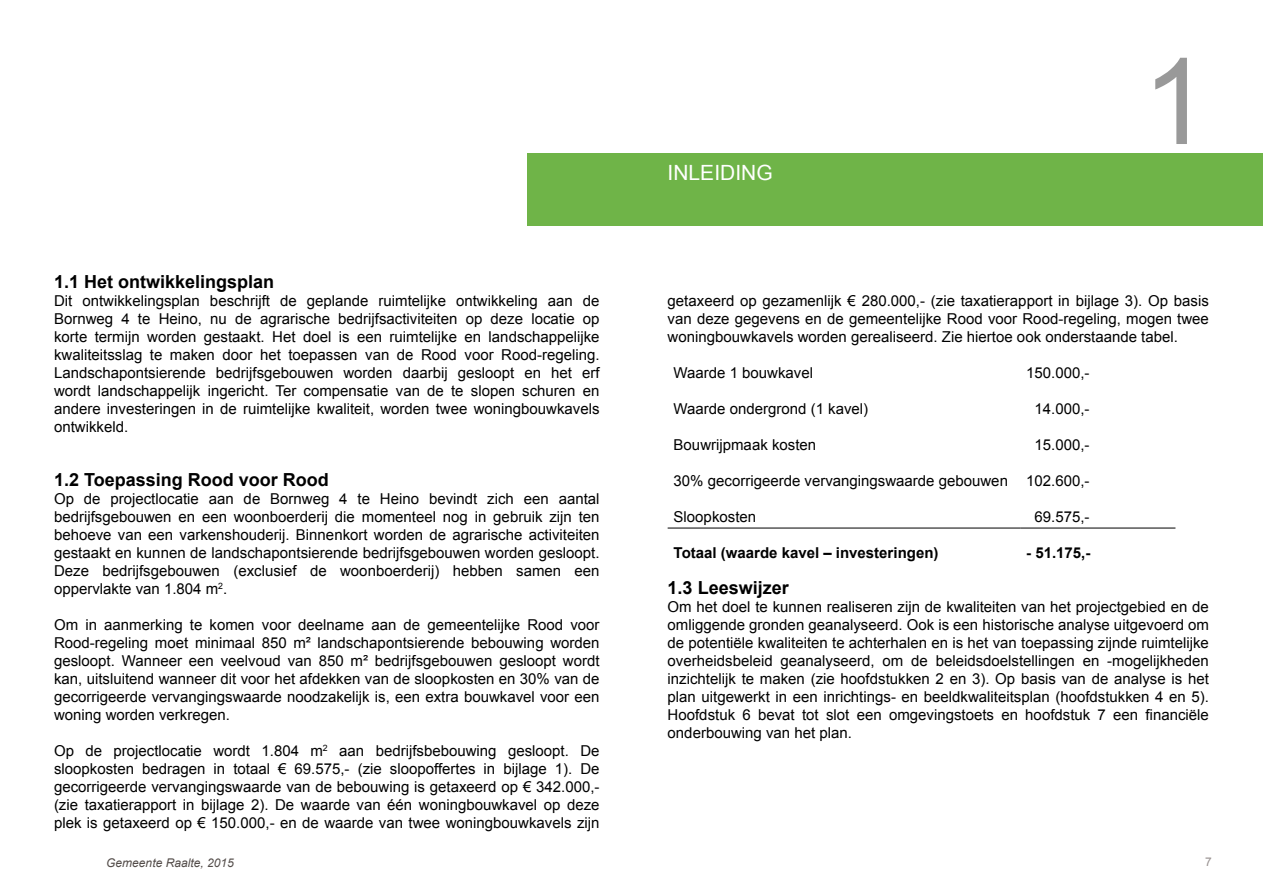
<style>
.page{position:relative;width:1263px;height:893px;background:#fff}
.page>*{position:absolute;margin:0;border:0;box-sizing:border-box;transform-origin:0 0}
.t1{font:120px "Arial";color:#999}
.t2{font:21px "Arial";color:#fff}
.t3{font:700 18px "Arial";color:#000}
.t4{font:15px/18px "Arial";color:#000;text-align:justify}
.t5{font:700 15px "Arial";color:#000}
.t6{font:italic 12px "Arial";color:#524b48}
.t7{font:12px "Arial";color:#989190}
</style>
<div class="page">
<div style="left:527px;top:153px;width:736px;height:73px;background:#6fb448"></div>
<hr style="left:668px;top:528px;width:352px;height:1px;background:#000">
<hr style="left:1020px;top:528px;width:155px;height:1px;background:#000">
<p class="t3" style="left:54px;top:270px;width:222px">1.1 Het ontwikkelingsplan</p>
<p class="t4" style="left:54px;top:292px;width:547px">Dit ontwikkelingsplan beschrijft de geplande ruimtelijke ontwikkeling aan de Bornweg 4 te Heino, nu de agrarische bedrijfsactiviteiten op deze locatie op korte termijn worden gestaakt. Het doel is een ruimtelijke en landschappelijke kwaliteitsslag te maken door het toepassen van de Rood voor Rood-regeling.<br>Landschapontsierende bedrijfsgebouwen worden daarbij gesloopt en het erf wordt landschappelijk ingericht. Ter compensatie van de te slopen schuren en andere investeringen in de ruimtelijke kwaliteit, worden twee woningbouwkavels ontwikkeld.</p>
<p class="t3" style="left:54px;top:468px;width:276px">1.2 Toepassing Rood voor Rood</p>
<p class="t4" style="left:54px;top:490px;width:547px">Op de projectlocatie aan de Bornweg 4 te Heino bevindt zich een aantal bedrijfsgebouwen en een woonboerderij die momenteel nog in gebruik zijn ten behoeve van een varkenshouderij. Binnenkort worden de agrarische activiteiten gestaakt en kunnen de landschapontsierende bedrijfsgebouwen worden gesloopt.<br>Deze bedrijfsgebouwen (exclusief de woonboerderij) hebben samen een oppervlakte van 1.804 m<sup>2</sup>.</p>
<p class="t4" style="left:54px;top:616px;width:547px">Om in aanmerking te komen voor deelname aan de gemeentelijke Rood voor Rood-regeling moet minimaal 850 m² landschapontsierende bebouwing worden gesloopt. Wanneer een veelvoud van 850 m² bedrijfsgebouwen gesloopt wordt kan, uitsluitend wanneer dit voor het afdekken van de sloopkosten en 30% van de gecorrigeerde vervangingswaarde noodzakelijk is, een extra bouwkavel voor een woning worden verkregen.</p>
<p class="t4" style="left:54px;top:742px;width:547px">Op de projectlocatie wordt 1.804 m<sup>2</sup> aan bedrijfsbebouwing gesloopt. De sloopkosten bedragen in totaal € 69.575,- (zie sloopoffertes in bijlage 1). De gecorrigeerde vervangingswaarde van de bebouwing is getaxeerd op € 342.000,- (zie taxatierapport in bijlage 2). De waarde van één woningbouwkavel op deze plek is getaxeerd op € 150.000,- en de waarde van twee woningbouwkavels zijn</p>
<h2 class="t2" style="left:668px;top:159px;width:107px">Inleiding</h2>
<h1 class="t1" style="left:1142px;top:23px;width:68px">1</h1>
<p class="t4" style="left:668px;top:292px;width:543px">getaxeerd op gezamenlijk € 280.000,- (zie taxatierapport in bijlage 3). Op basis van deze gegevens en de gemeentelijke Rood voor Rood-regeling, mogen twee woningbouwkavels worden gerealiseerd. Zie hiertoe ook onderstaande tabel.</p>
<p class="t4" style="left:674px;top:364px;width:141px">Waarde 1 bouwkavel</p>
<p class="t4" style="left:1026px;top:364px;width:65px">150.000,-</p>
<p class="t4" style="left:674px;top:400px;width:196px">Waarde ondergrond (1 kavel)</p>
<p class="t4" style="left:1034px;top:400px;width:57px">14.000,-</p>
<p class="t4" style="left:674px;top:436px;width:144px">Bouwrijpmaak kosten</p>
<p class="t4" style="left:1034px;top:436px;width:57px">15.000,-</p>
<p class="t4" style="left:674px;top:472px;width:417px">30% gecorrigeerde vervangingswaarde gebouwen 102.600,-</p>
<p class="t4" style="left:674px;top:508px;width:84px">Sloopkosten</p>
<p class="t4" style="left:1034px;top:508px;width:57px">69.575,-</p>
<p class="t5" style="left:674px;top:543px;width:266px">Totaal (waarde kavel – investeringen)</p>
<p class="t5" style="left:1026px;top:543px;width:66px">- 51.175,-</p>
<p class="t3" style="left:668px;top:576px;width:123px">1.3 Leeswijzer</p>
<p class="t4" style="left:668px;top:598px;width:543px">Om het doel te kunnen realiseren zijn de kwaliteiten van het projectgebied en de omliggende gronden geanalyseerd. Ook is een historische analyse uitgevoerd om de potentiële kwaliteiten te achterhalen en is het van toepassing zijnde ruimtelijke overheidsbeleid geanalyseerd, om de beleidsdoelstellingen en -mogelijkheden inzichtelijk te maken (zie hoofdstukken 2 en 3). Op basis van de analyse is het plan uitgewerkt in een inrichtings- en beeldkwaliteitsplan (hoofdstukken 4 en 5).<br>Hoofdstuk 6 bevat tot slot een omgevingstoets en hoofdstuk 7 een financiële onderbouwing van het plan.</p>
<p class="t6" style="left:106px;top:855px;width:129px">Gemeente Raalte, 2015</p>
<p class="t7" style="left:1205px;top:854px;width:8px">7</p>
</div>
